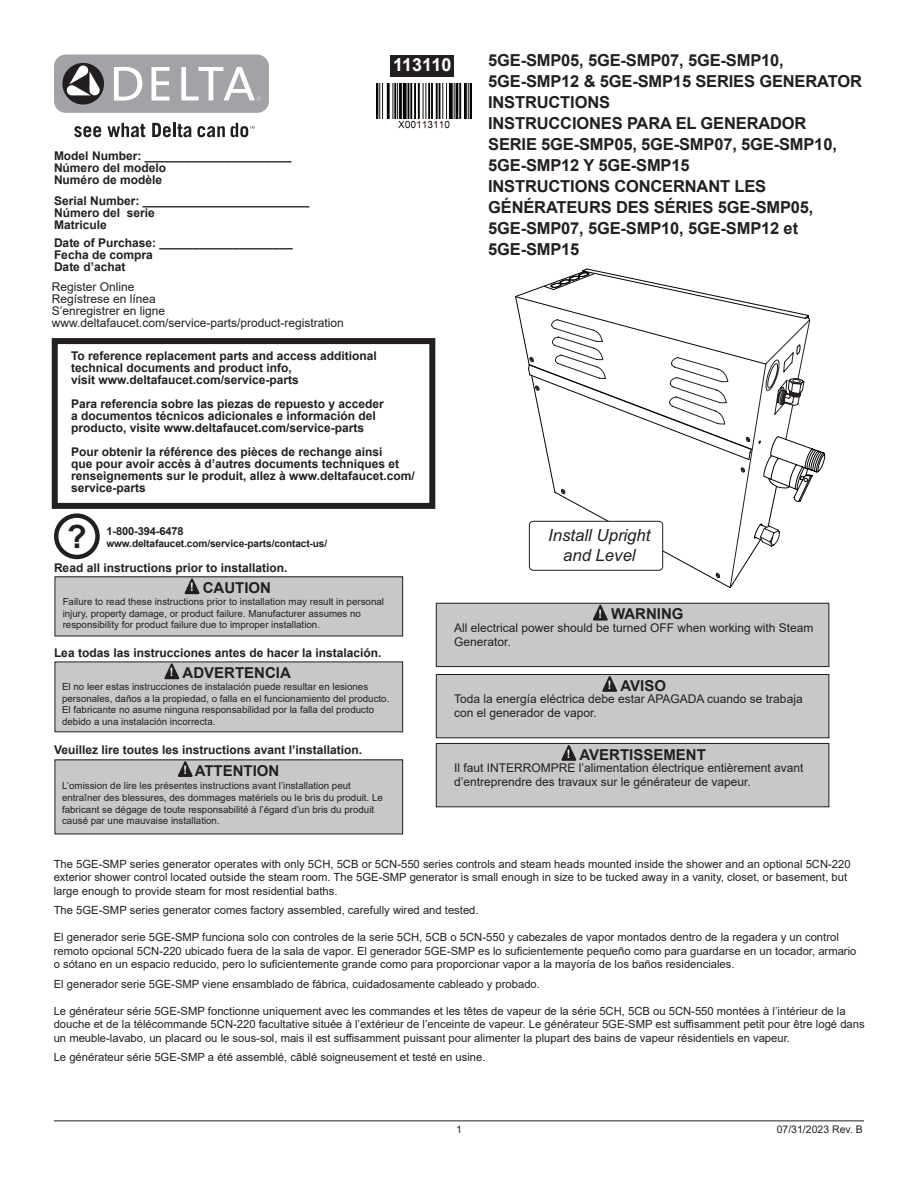
<style>
.page{position:relative;width:918px;height:1188px;background:#fff}
.page>*{position:absolute;margin:0;border:0;box-sizing:border-box;transform-origin:0 0}
.t1{font:700 31.95px "Arial";color:#231f20}
.t2{font:700 18px "Arial";color:#fff}
.t3{font:italic 16.8px/20.1px "Arial";color:#231f20;text-align:center}
.t4{font:700 16.5px/21px "Arial";letter-spacing:-.01em;color:#231f20}
.t5{font:700 15px "Arial";color:#231f20}
.t6{font:700 12px/12px "Arial";color:#231f20}
.t7{font:12px/13.5px "Arial";color:#231f20}
.t8{font:700 11.55px "Arial";color:#fff;scale:.93 1}
.t9{font:11.25px/13.5px "Arial";color:#231f20}
.t10{font:700 11.1px "Arial";letter-spacing:-.01em;color:#231f20}
.t11{font:10.5px "Arial";color:#231f20}
.t12{font:700 10.05px "Arial";letter-spacing:-.01em;color:#231f20}
.t13{font:9.75px/11.7px "Arial";color:#231f20}
.s1{font-size:11.55px;color:#fff}
</style>
<div class="page">
<hr style="left:54px;top:1120px;width:810px;height:1px;background:#231f20">
<div style="left:55px;top:577px;width:348px;height:59px;background:#c7c8ca"></div>
<svg style="left:185px;top:578px;width:14px;height:16px"></svg>
<div style="left:55px;top:760px;width:348px;height:74px;background:#c7c8ca"></div>
<svg style="left:178px;top:761px;width:14px;height:16px"></svg>
<div style="left:55px;top:662px;width:348px;height:70px;background:#c7c8ca"></div>
<div style="left:55px;top:662px;width:348px;height:70px;border:1px solid #231f20"></div>
<svg style="left:165px;top:664px;width:14px;height:15px"></svg>
<img style="left:377px;top:83px;width:94px;height:46px">
<div style="left:436px;top:603px;width:393px;height:64px;background:#c7c8ca"></div>
<div style="left:436px;top:603px;width:393px;height:64px;border:1px solid #231f20"></div>
<svg style="left:593px;top:605px;width:15px;height:15px"></svg>
<div style="left:436px;top:674px;width:393px;height:64px;background:#c7c8ca"></div>
<div style="left:436px;top:674px;width:393px;height:64px;border:1px solid #231f20"></div>
<svg style="left:602px;top:676px;width:15px;height:16px"></svg>
<div style="left:436px;top:743px;width:393px;height:64px;background:#c7c8ca"></div>
<div style="left:436px;top:743px;width:393px;height:64px;border:1px solid #231f20"></div>
<svg style="left:562px;top:745px;width:14px;height:16px"></svg>
<svg style="left:56px;top:516px;width:42px;height:41px"></svg>
<div style="left:54px;top:513px;width:46px;height:46px;border:4px solid #231f20;border-radius:50%"></div>
<div style="left:52px;top:338px;width:383px;height:171px;border:6px solid #231f20"></div>
<div style="left:390px;top:55px;width:64px;height:22px;background:#231f20"></div>
<div style="left:54px;top:55px;width:215px;height:58px;background:#a1a3a6;border-radius:12px"></div>
<div style="left:62px;top:63px;width:42px;height:42px;background:#231f20;border-radius:50%"></div>
<svg style="left:114px;top:67px;width:28px;height:34px"></svg>
<svg style="left:151px;top:67px;width:19px;height:33px"></svg>
<svg style="left:181px;top:67px;width:80px;height:34px"></svg>
<svg style="left:66px;top:65px;width:34px;height:31px"></svg>
<svg style="left:74px;top:126px;width:27px;height:11px"></svg>
<svg style="left:107px;top:123px;width:38px;height:14px"></svg>
<svg style="left:152px;top:123px;width:19px;height:14px"></svg>
<hr style="left:173px;top:123px;width:3px;height:14px;background:#231f20">
<svg style="left:177px;top:124px;width:14px;height:13px"></svg>
<svg style="left:197px;top:126px;width:28px;height:11px"></svg>
<svg style="left:231px;top:123px;width:24px;height:14px"></svg>
<svg style="left:515px;top:273px;width:296px;height:315px"></svg>
<p class="t6" style="left:54px;top:150px;width:239px">Model Number: ______________________<br>Número del modelo<br>Numéro de modèle</p>
<p class="t6" style="left:54px;top:194px;width:257px">Serial Number: _________________________<br>Número del serie<br>Matricule</p>
<p class="t6" style="left:54px;top:236px;width:240px">Date of Purchase: ____________________<br>Fecha de compra<br>Date d’achat</p>
<p class="t7" style="left:52px;top:281px;width:294px;line-height:12px">Register Online<br>Regístrese en línea<br>S’enregistrer en ligne www.deltafaucet.com/service-parts/product-registration</p>
<h2 class="t2" style="left:393px;top:52px;width:60px">113110</h2>
<p class="t6" style="left:71px;top:350px;width:307px">To reference replacement parts and access additional technical documents and product info,<br>visit www.deltafaucet.com/service-parts</p>
<p class="t6" style="left:71px;top:398px;width:314px">Para referencia sobre las piezas de repuesto y acceder a documentos técnicos adicionales e información del producto, visite www.deltafaucet.com/service-parts</p>
<p class="t6" style="left:71px;top:446px;width:345px">Pour obtenir la référence des pièces de rechange ainsi<br>que pour avoir accès à d’autres documents techniques et renseignements sur le produit, allez à www.deltafaucet.com/ service-parts</p>
<h1 class="t1" style="left:67px;top:514px;width:21px">?</h1>
<p class="t10" style="left:106px;top:523px;width:79px">1-800-394-6478</p>
<p class="t12" style="left:106px;top:537px;width:222px">www.deltafaucet.com/service-parts/contact-us/</p>
<p class="t6" style="left:54px;top:562px;width:235px">Read all instructions prior to installation.</p>
<p class="t4" style="left:488px;top:50px;width:375px">5GE-SMP05, 5GE-SMP07, 5GE-SMP10,<br>5GE-SMP12 &amp; 5GE-SMP15 SERIES GENERATOR<br>INSTRUCTIONS<br>INSTRUCCIONES PARA EL GENERADOR<br>SERIE 5GE-SMP05, 5GE-SMP07, 5GE-SMP10,<br>5GE-SMP12 Y 5GE-SMP15<br>INSTRUCTIONS CONCERNANT LES<br>GÉNÉRATEURS DES SÉRIES 5GE-SMP05,<br>5GE-SMP07, 5GE-SMP10, 5GE-SMP12 et<br>5GE-SMP15</p>
<h3 class="t3" style="left:548px;top:525px;width:104px">Install Upright and Level</h3>
<h3 class="t5" style="left:203px;top:577px;width:70px">CAUTION</h3>
<p class="t8" style="left:190px;top:579px;width:5px">!</p>
<p class="t13" style="left:63px;top:595px;width:323px">Failure to read these instructions prior to installation may result in personal injury, property damage, or product failure. Manufacturer assumes no responsibility for product failure due to improper installation.</p>
<p class="t6" style="left:54px;top:647px;width:329px">Lea todas las instrucciones antes de hacer la instalación.</p>
<h3 class="t5" style="left:183px;top:662px;width:110px">ADVERTENCIA</h3>
<p class="t8" style="left:170px;top:664px;width:5px">!</p>
<p class="t13" style="left:62px;top:681px;width:329px">El no leer estas instrucciones de instalación puede resultar en lesiones personales, daños a la propiedad, o falla en el funcionamiento del producto.<br>El fabricante no asume ninguna responsabilidad por la falla del producto debido a una instalación incorrecta.</p>
<p class="t6" style="left:54px;top:744px;width:310px">Veuillez lire toutes les instructions avant l’installation.</p>
<h3 class="t5" style="left:183px;top:760px;width:98px"><span class="s1">!</span> ATTENTION</h3>
<p class="t13" style="left:62px;top:780px;width:322px">L’omission de lire les présentes instructions avant l’installation peut entraîner des blessures, des dommages matériels ou le bris du produit. Le fabricant se dégage de toute responsabilité à l’égard d’un bris du produit causé par une mauvaise installation.</p>
<h3 class="t5" style="left:598px;top:603px;width:87px"><span class="s1">!</span> WARNING</h3>
<p class="t7" style="left:454px;top:621px;width:361px">All electrical power should be turned OFF when working with Steam<br>Generator.</p>
<h3 class="t5" style="left:608px;top:675px;width:60px"><span class="s1">!</span> AVISO</h3>
<p class="t7" style="left:454px;top:692px;width:350px">Toda la energía eléctrica debe estar APAGADA cuando se trabaja con el generador de vapor.</p>
<h3 class="t5" style="left:567px;top:744px;width:141px"><span class="s1">!</span> AVERTISSEMENT</h3>
<p class="t7" style="left:454px;top:761px;width:351px">Il faut INTERROMPRE l’alimentation électrique entièrement avant d’entreprendre des travaux sur le générateur de vapeur.</p>
<p class="t9" style="left:54px;top:857px;width:799px">The 5GE-SMP series generator operates with only 5CH, 5CB or 5CN-550 series controls and steam heads mounted inside the shower and an optional 5CN-220 exterior shower control located outside the steam room. The 5GE-SMP generator is small enough in size to be tucked away in a vanity, closet, or basement, but large enough to provide steam for most residential baths.</p>
<p class="t9" style="left:54px;top:904px;width:426px">The 5GE-SMP series generator comes factory assembled, carefully wired and tested.</p>
<p class="t9" style="left:54px;top:931px;width:804px">El generador serie 5GE-SMP funciona solo con controles de la serie 5CH, 5CB o 5CN-550 y cabezales de vapor montados dentro de la regadera y un control remoto opcional 5CN-220 ubicado fuera de la sala de vapor. El generador 5GE-SMP es lo suficientemente pequeño como para guardarse en un tocador, armario o sótano en un espacio reducido, pero lo suficientemente grande como para proporcionar vapor a la mayoría de los baños residenciales.</p>
<p class="t9" style="left:54px;top:977px;width:488px">El generador serie 5GE-SMP viene ensamblado de fábrica, cuidadosamente cableado y probado.</p>
<p class="t9" style="left:54px;top:1004px;width:813px">Le générateur série 5GE-SMP fonctionne uniquement avec les commandes et les têtes de vapeur de la série 5CH, 5CB ou 5CN-550 montées à l’intérieur de la douche et de la télécommande 5CN-220 facultative située à l’extérieur de l’enceinte de vapeur. Le générateur 5GE-SMP est suffisamment petit pour être logé dans un meuble-lavabo, un placard ou le sous-sol, mais il est suffisamment puissant pour alimenter la plupart des bains de vapeur résidentiels en vapeur.</p>
<p class="t9" style="left:54px;top:1051px;width:433px">Le générateur série 5GE-SMP a été assemblé, câblé soigneusement et testé en usine.</p>
<p class="t11" style="left:456px;top:1122px;width:7px">1</p>
<p class="t11" style="left:777px;top:1122px;width:88px">07/31/2023 Rev. B</p>
</div>
